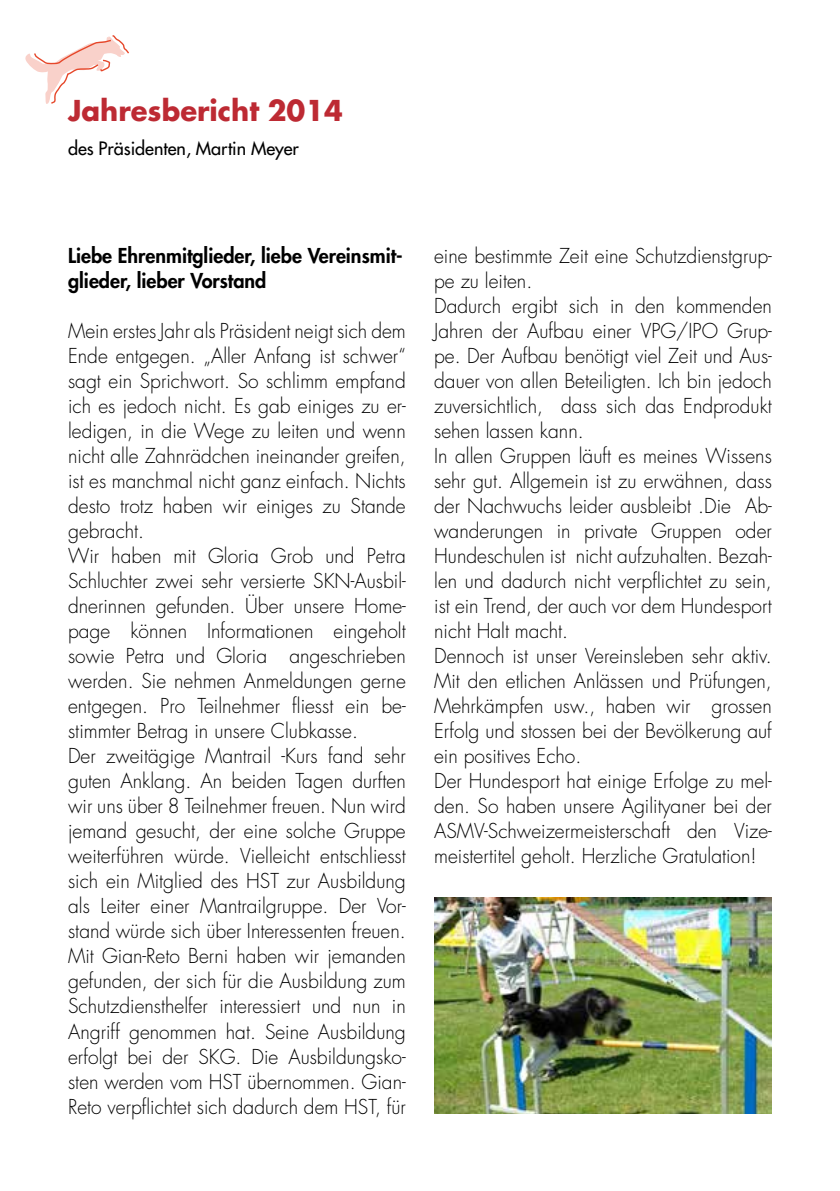
<style>
.page{position:relative;width:840px;height:1191px;background:#fff}
.page>*{position:absolute;margin:0;border:0;box-sizing:border-box;transform-origin:0 0}
.t1{font:700 28px "Futura Std";color:#bd2a33}
.t2{font:300 20px/25px "Futura Std";color:#000;scale:.96 1}
.t3{font:800 20px/25px "Futura Std";color:#000}
.t4{font:500 18px "Futura Std";color:#000}
</style>
<div class="page">
<svg style="left:25px;top:35px;width:104px;height:69px"></svg>
<img style="left:434px;top:897px;width:337px;height:216px">
<h1 class="t1" style="left:68px;top:92px;width:276px">Jahresbericht 2014</h1>
<p class="t4" style="left:68px;top:137px;width:232px">des Präsidenten, Martin Meyer</p>
<p class="t3" style="left:68px;top:243px;width:336px">Liebe Ehrenmitglieder, liebe Vereinsmit&shy;glieder, lieber Vorstand</p>
<p class="t2" style="left:68px;top:319px;width:353px">Mein erstes Jahr als Präsident neigt sich dem Ende entgegen. „Aller Anfang ist schwer“ sagt ein Sprichwort. So schlimm empfand ich es jedoch nicht. Es gab einiges zu er&shy;ledigen, in die Wege zu leiten und wenn nicht alle Zahnrädchen ineinander greifen, ist es manchmal nicht ganz einfach. Nichts desto trotz haben wir einiges zu Stande gebracht.<br>Wir haben mit Gloria Grob und Petra Schluchter zwei sehr versierte SKN-Ausbil&shy;dnerinnen gefunden. Über unsere Home&shy;page können Informationen eingeholt sowie Petra und Gloria angeschrieben werden. Sie nehmen Anmeldungen gerne entgegen. Pro Teilnehmer fliesst ein be&shy;stimmter Betrag in unsere Clubkasse.<br>Der zweitägige Mantrail -Kurs fand sehr guten Anklang. An beiden Tagen durften wir uns über 8 Teilnehmer freuen. Nun wird jemand gesucht, der eine solche Gruppe weiterführen würde. Vielleicht entschliesst sich ein Mitglied des HST zur Ausbildung als Leiter einer Mantrailgruppe. Der Vor&shy;stand würde sich über Interessenten freuen.<br>Mit Gian-Reto Berni haben wir jemanden gefunden, der sich für die Ausbildung zum Schutzdiensthelfer interessiert und nun in Angriff genommen hat. Seine Ausbildung erfolgt bei der SKG. Die Ausbildungsko&shy;sten werden vom HST übernommen. Gian-Reto verpflichtet sich dadurch dem HST, für</p>
<p class="t2" style="left:434px;top:244px;width:353px">eine bestimmte Zeit eine Schutzdienstgrup&shy;pe zu leiten.<br>Dadurch ergibt sich in den kommenden Jahren der Aufbau einer VPG/IPO Grup&shy;pe. Der Aufbau benötigt viel Zeit und Aus&shy;dauer von allen Beteiligten. Ich bin jedoch zuversichtlich, dass sich das Endprodukt sehen lassen kann.<br>In allen Gruppen läuft es meines Wissens sehr gut. Allgemein ist zu erwähnen, dass der Nachwuchs leider ausbleibt .Die Ab&shy;wanderungen in private Gruppen oder Hundeschulen ist nicht aufzuhalten. Bezah&shy;len und dadurch nicht verpflichtet zu sein, ist ein Trend, der auch vor dem Hundesport nicht Halt macht.<br>Dennoch ist unser Vereinsleben sehr aktiv.<br>Mit den etlichen Anlässen und Prüfungen, Mehrkämpfen usw., haben wir grossen Erfolg und stossen bei der Bevölkerung auf ein positives Echo.<br>Der Hundesport hat einige Erfolge zu mel&shy;den. So haben unsere Agilityaner bei der ASMV-Schweizermeisterschaft den Vize&shy;meistertitel geholt. Herzliche Gratulation!</p>
</div>
